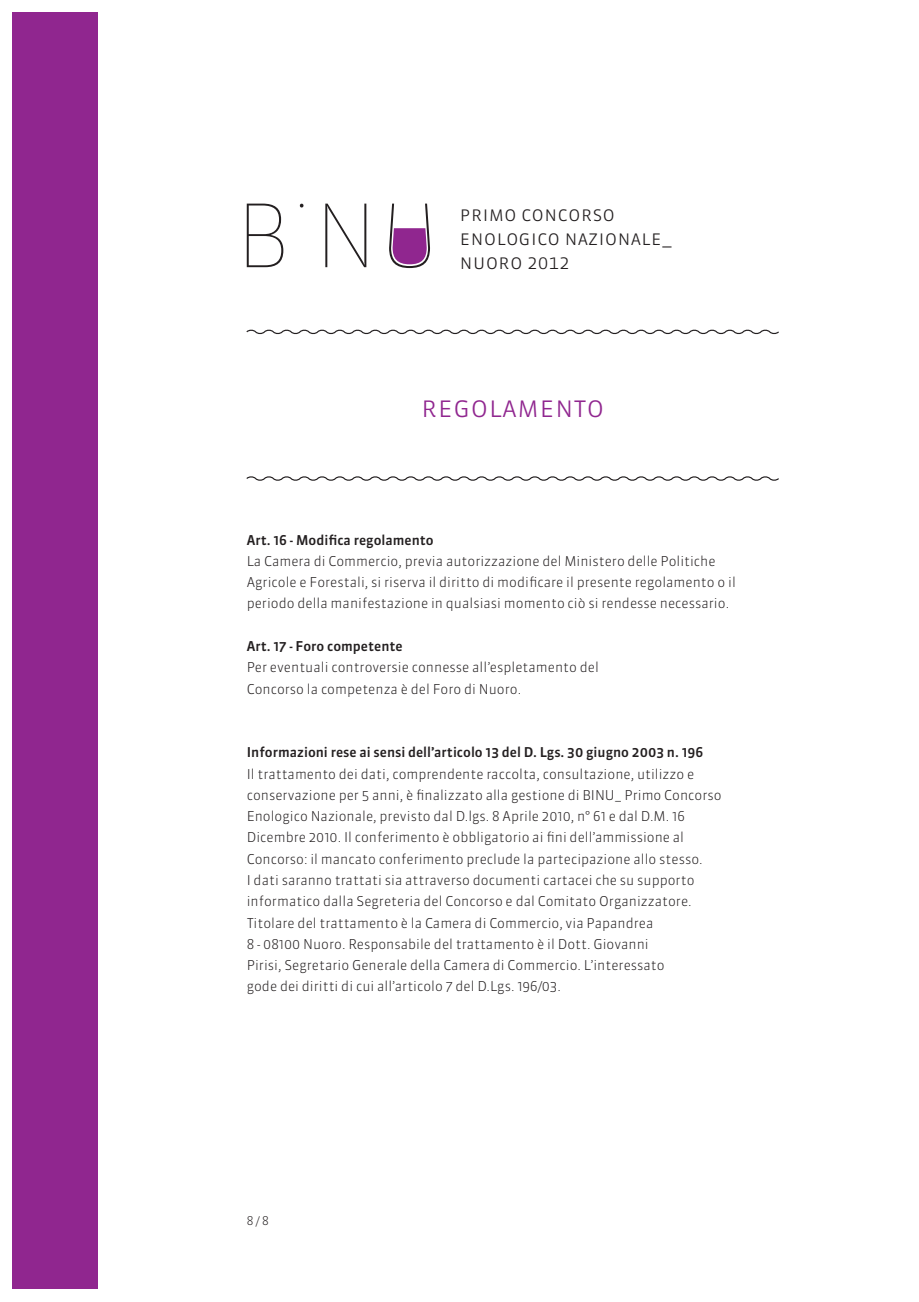
<style>
.page{position:relative;width:919px;height:1302px;background:#fff}
.page>*{position:absolute;margin:0;border:0;box-sizing:border-box;transform-origin:0 0}
.t1{font:30px "Sanuk Light SC";color:#90268f}
.t2{font:21px/24px "Sanuk Light SC";color:#231f20}
.t3{font:300 13.5px/21.3px "Sanuk";color:#231f20}
.t4{font:500 13.5px "Sanuk";color:#231f20}
.t5{font:300 12px "Sanuk";color:#231f20}
</style>
<div class="page">
<svg style="left:247px;top:203px;width:36px;height:64px"></svg>
<svg style="left:325px;top:203px;width:41px;height:64px"></svg>
<svg style="left:389px;top:203px;width:41px;height:65px"></svg>
<svg style="left:246px;top:329px;width:533px;height:6px"></svg>
<svg style="left:246px;top:476px;width:533px;height:5px"></svg>
<div style="left:13px;top:13px;width:85px;height:1275px;background:#90268f"></div>
<h2 class="t2" style="left:459px;top:201px;width:214px">primo concorso enologico nazionale_ nuoro 2012</h2>
<h1 class="t1" style="left:421px;top:389px;width:185px">regolamento</h1>
<p class="t4" style="left:247px;top:531px;width:188px">Art. 16 - Modifica regolamento</p>
<p class="t3" style="left:247px;top:550px;width:490px">La Camera di Commercio, previa autorizzazione del Ministero delle Politiche<br>Agricole e Forestali, si riserva il diritto di modificare il presente regolamento o il periodo della manifestazione in qualsiasi momento ciò si rendesse necessario.</p>
<p class="t4" style="left:247px;top:638px;width:157px">Art. 17 - Foro competente</p>
<p class="t3" style="left:247px;top:656px;width:353px">Per eventuali controversie connesse all’espletamento del<br>Concorso la competenza è del Foro di Nuoro.</p>
<p class="t4" style="left:247px;top:744px;width:458px">Informazioni rese ai sensi dell’articolo 13 del D. Lgs. 30 giugno 2003 n. 196</p>
<p class="t3" style="left:247px;top:763px;width:476px">Il trattamento dei dati, comprendente raccolta, consultazione, utilizzo e conservazione per 5 anni, è finalizzato alla gestione di BINU_ Primo Concorso Enologico Nazionale, previsto dal D.lgs. 8 Aprile 2010, n° 61 e dal D.M. 16<br>Dicembre 2010. Il conferimento è obbligatorio ai fini dell’ammissione al Concorso: il mancato conferimento preclude la partecipazione allo stesso.<br>I dati saranno trattati sia attraverso documenti cartacei che su supporto informatico dalla Segreteria del Concorso e dal Comitato Organizzatore.<br>Titolare del trattamento è la Camera di Commercio, via Papandrea<br>8 - 08100 Nuoro. Responsabile del trattamento è il Dott. Giovanni<br>Pirisi, Segretario Generale della Camera di Commercio. L’interessato<br>gode dei diritti di cui all’articolo 7 del D.Lgs. 196/03.</p>
<p class="t5" style="left:247px;top:1213px;width:24px">8 / 8</p>
</div>
